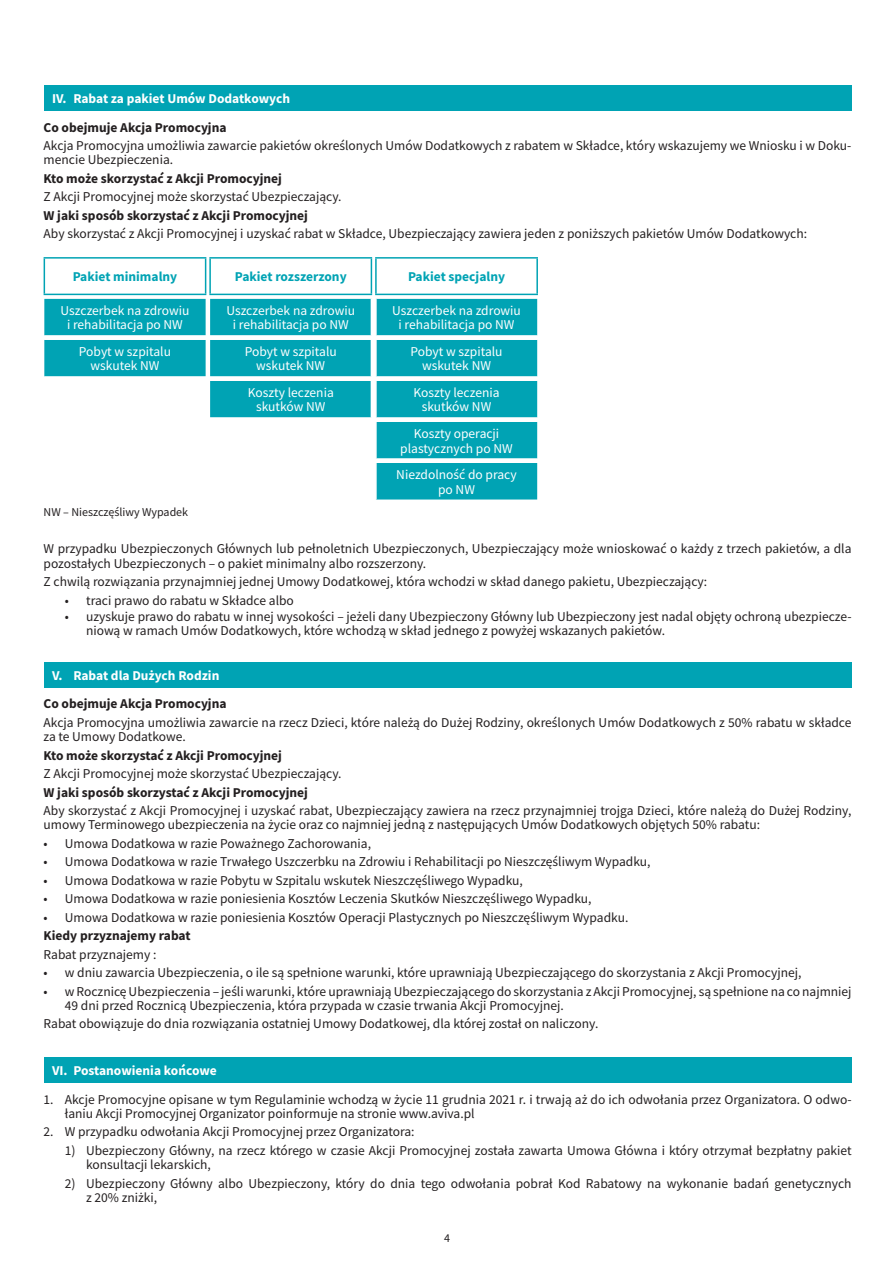
<style>
.page{position:relative;width:893px;height:1263px;background:#fff}
.page>*{position:absolute;margin:0;border:0;box-sizing:border-box;transform-origin:0 0}
.t1{font:13.5px/14.2px "Source Sans Pro";color:#231f20}
.t2{font:13.5px/14.4px "Source Sans Pro";color:#fff;text-align:center}
.t3{font:700 13.5px "Source Sans Pro";color:#231f20}
.t4{font:700 13.5px "Source Sans Pro";color:#fff}
.t5{font:700 13.5px "Source Sans Pro";color:#00a3b4}
.t6{font:12px "Source Sans Pro";color:#231f20}
</style>
<div class="page">
<div style="left:44px;top:85px;width:807px;height:26px;background:#00a3b4"></div>
<svg style="left:206px;top:258px;width:170px;height:41px"></svg>
<div style="left:44px;top:299px;width:493px;height:36px;background:#00a3b4"></div>
<svg style="left:44px;top:335px;width:493px;height:164px;fill:#02a3b4"></svg>
<hr style="left:44px;top:257px;width:162px;height:2px;background:#00a3b4">
<hr style="left:44px;top:259px;width:1px;height:35px;background:#00a3b4">
<hr style="left:205px;top:259px;width:1px;height:35px;background:#00a3b4">
<hr style="left:209px;top:257px;width:163px;height:2px;background:#00a3b4">
<hr style="left:209px;top:259px;width:2px;height:35px;background:#00a3b4">
<hr style="left:371px;top:259px;width:1px;height:35px;background:#00a3b4">
<hr style="left:375px;top:257px;width:163px;height:2px;background:#00a3b4">
<hr style="left:375px;top:259px;width:2px;height:35px;background:#00a3b4">
<hr style="left:536px;top:259px;width:2px;height:35px;background:#00a3b4">
<hr style="left:44px;top:294px;width:162px;height:1px;background:#00a3b4">
<hr style="left:209px;top:294px;width:163px;height:1px;background:#00a3b4">
<hr style="left:375px;top:294px;width:163px;height:1px;background:#00a3b4">
<hr style="left:371px;top:299px;width:1px;height:36px;background:#fff">
<hr style="left:375px;top:299px;width:2px;height:36px;background:#fff">
<hr style="left:371px;top:340px;width:1px;height:36px;background:#fff">
<hr style="left:375px;top:340px;width:2px;height:36px;background:#fff">
<hr style="left:371px;top:381px;width:1px;height:36px;background:#fff">
<hr style="left:375px;top:381px;width:2px;height:36px;background:#fff">
<hr style="left:371px;top:422px;width:1px;height:36px;background:#fff">
<hr style="left:375px;top:422px;width:2px;height:36px;background:#fff">
<hr style="left:371px;top:463px;width:1px;height:36px;background:#fff">
<hr style="left:375px;top:463px;width:2px;height:36px;background:#fff">
<div style="left:44px;top:662px;width:807px;height:25px;background:#00a3b4"></div>
<div style="left:44px;top:1057px;width:807px;height:25px;background:#00a3b4"></div>
<p class="t4" style="left:52px;top:89px;width:240px">IV. Rabat za pakiet Umów Dodatkowych</p>
<p class="t3" style="left:44px;top:118px;width:184px">Co obejmuje Akcja Promocyjna</p>
<p class="t1" style="left:44px;top:138px;width:809px">Akcja Promocyjna umożliwia zawarcie pakietów określonych Umów Dodatkowych z rabatem w Składce, który wskazujemy we Wniosku i w Doku&shy;mencie Ubezpieczenia.</p>
<p class="t3" style="left:44px;top:169px;width:240px">Kto może skorzystać z Akcji Promocyjnej</p>
<p class="t1" style="left:44px;top:190px;width:299px">Z Akcji Promocyjnej może skorzystać Ubezpieczający.</p>
<p class="t3" style="left:44px;top:206px;width:266px">W jaki sposób skorzystać z Akcji Promocyjnej</p>
<p class="t1" style="left:44px;top:227px;width:765px">Aby skorzystać z Akcji Promocyjnej i uzyskać rabat w Składce, Ubezpieczający zawiera jeden z poniższych pakietów Umów Dodatkowych:</p>
<p class="t5" style="left:73px;top:268px;width:106px">Pakiet minimalny</p>
<p class="t5" style="left:235px;top:268px;width:113px">Pakiet rozszerzony</p>
<p class="t5" style="left:408px;top:268px;width:99px">Pakiet specjalny</p>
<p class="t2" style="left:61px;top:303px;width:130px">Uszczerbek na zdrowiu i rehabilitacja po NW</p>
<p class="t2" style="left:226px;top:303px;width:130px">Uszczerbek na zdrowiu i rehabilitacja po NW</p>
<p class="t2" style="left:392px;top:303px;width:130px">Uszczerbek na zdrowiu i rehabilitacja po NW</p>
<p class="t2" style="left:79px;top:344px;width:94px">Pobyt w szpitalu wskutek NW</p>
<p class="t2" style="left:245px;top:344px;width:94px">Pobyt w szpitalu wskutek NW</p>
<p class="t2" style="left:410px;top:344px;width:94px">Pobyt w szpitalu wskutek NW</p>
<p class="t2" style="left:248px;top:385px;width:88px">Koszty leczenia skutków NW</p>
<p class="t2" style="left:413px;top:385px;width:88px">Koszty leczenia skutków NW</p>
<p class="t2" style="left:400px;top:426px;width:114px">Koszty operacji plastycznych po NW</p>
<p class="t2" style="left:396px;top:467px;width:122px">Niezdolność do pracy po NW</p>
<p class="t6" style="left:44px;top:505px;width:146px">NW – Nieszczęśliwy Wypadek</p>
<p class="t1" style="left:44px;top:542px;width:809px">W przypadku Ubezpieczonych Głównych lub pełnoletnich Ubezpieczonych, Ubezpieczający może wnioskować o każdy z trzech pakietów, a dla pozostałych Ubezpieczonych – o pakiet minimalny albo rozszerzony.</p>
<p class="t1" style="left:44px;top:574px;width:665px">Z chwilą rozwiązania przynajmniej jednej Umowy Dodatkowej, która wchodzi w skład danego pakietu, Ubezpieczający:</p>
<p class="t1" style="left:65px;top:593px;width:231px">• traci prawo do rabatu w Składce albo</p>
<p class="t1" style="left:86px;top:609px;width:767px;text-indent:-21px">• uzyskuje prawo do rabatu w innej wysokości – jeżeli dany Ubezpieczony Główny lub Ubezpieczony jest nadal objęty ochroną ubezpiecze&shy;niową w ramach Umów Dodatkowych, które wchodzą w skład jednego z powyżej wskazanych pakietów.</p>
<p class="t4" style="left:52px;top:666px;width:169px">V. Rabat dla Dużych Rodzin</p>
<p class="t3" style="left:44px;top:695px;width:184px">Co obejmuje Akcja Promocyjna</p>
<p class="t1" style="left:44px;top:715px;width:809px">Akcja Promocyjna umożliwia zawarcie na rzecz Dzieci, które należą do Dużej Rodziny, określonych Umów Dodatkowych z 50% rabatu w składce za te Umowy Dodatkowe.</p>
<p class="t3" style="left:44px;top:746px;width:240px">Kto może skorzystać z Akcji Promocyjnej</p>
<p class="t1" style="left:44px;top:766px;width:299px">Z Akcji Promocyjnej może skorzystać Ubezpieczający.</p>
<p class="t3" style="left:44px;top:783px;width:266px">W jaki sposób skorzystać z Akcji Promocyjnej</p>
<p class="t1" style="left:44px;top:803px;width:809px">Aby skorzystać z Akcji Promocyjnej i uzyskać rabat, Ubezpieczający zawiera na rzecz przynajmniej trojga Dzieci, które należą do Dużej Rodziny, umowy Terminowego ubezpieczenia na życie oraz co najmniej jedną z następujących Umów Dodatkowych objętych 50% rabatu:</p>
<p class="t1" style="left:44px;top:836px;width:329px">• Umowa Dodatkowa w razie Poważnego Zachorowania,</p>
<p class="t1" style="left:44px;top:855px;width:609px">• Umowa Dodatkowa w razie Trwałego Uszczerbku na Zdrowiu i Rehabilitacji po Nieszczęśliwym Wypadku,</p>
<p class="t1" style="left:44px;top:873px;width:481px">• Umowa Dodatkowa w razie Pobytu w Szpitalu wskutek Nieszczęśliwego Wypadku,</p>
<p class="t1" style="left:44px;top:892px;width:550px">• Umowa Dodatkowa w razie poniesienia Kosztów Leczenia Skutków Nieszczęśliwego Wypadku,</p>
<p class="t1" style="left:44px;top:910px;width:586px">• Umowa Dodatkowa w razie poniesienia Kosztów Operacji Plastycznych po Nieszczęśliwym Wypadku.</p>
<p class="t3" style="left:44px;top:926px;width:149px">Kiedy przyznajemy rabat</p>
<p class="t1" style="left:44px;top:947px;width:114px">Rabat przyznajemy :</p>
<p class="t1" style="left:44px;top:965px;width:759px">• w dniu zawarcia Ubezpieczenia, o ile są spełnione warunki, które uprawniają Ubezpieczającego do skorzystania z Akcji Promocyjnej,</p>
<p class="t1" style="left:65px;top:984px;width:788px;text-indent:-21px">• w Rocznicę Ubezpieczenia – jeśli warunki, które uprawniają Ubezpieczającego do skorzystania z Akcji Promocyjnej, są spełnione na co najmniej<br>49 dni przed Rocznicą Ubezpieczenia, która przypada w czasie trwania Akcji Promocyjnej.</p>
<p class="t1" style="left:44px;top:1017px;width:556px">Rabat obowiązuje do dnia rozwiązania ostatniej Umowy Dodatkowej, dla której został on naliczony.</p>
<p class="t4" style="left:52px;top:1061px;width:166px">VI. Postanowienia końcowe</p>
<p class="t1" style="left:65px;top:1092px;width:788px;text-indent:-21px">1. Akcje Promocyjne opisane w tym Regulaminie wchodzą w życie 11 grudnia 2021 r. i trwają aż do ich odwołania przez Organizatora. O odwo&shy;łaniu Akcji Promocyjnej Organizator poinformuje na stronie www.aviva.pl</p>
<p class="t1" style="left:44px;top:1125px;width:373px">2. W przypadku odwołania Akcji Promocyjnej przez Organizatora:</p>
<p class="t1" style="left:86px;top:1143px;width:767px;text-indent:-21px">1) Ubezpieczony Główny, na rzecz którego w czasie Akcji Promocyjnej została zawarta Umowa Główna i który otrzymał bezpłatny pakiet konsultacji lekarskich,</p>
<p class="t1" style="left:86px;top:1176px;width:767px;text-indent:-21px">2) Ubezpieczony Główny albo Ubezpieczony, który do dnia tego odwołania pobrał Kod Rabatowy na wykonanie badań genetycznych z 20% zniżki,</p>
<p class="t6" style="left:444px;top:1230px;width:7px">4</p>
</div>
